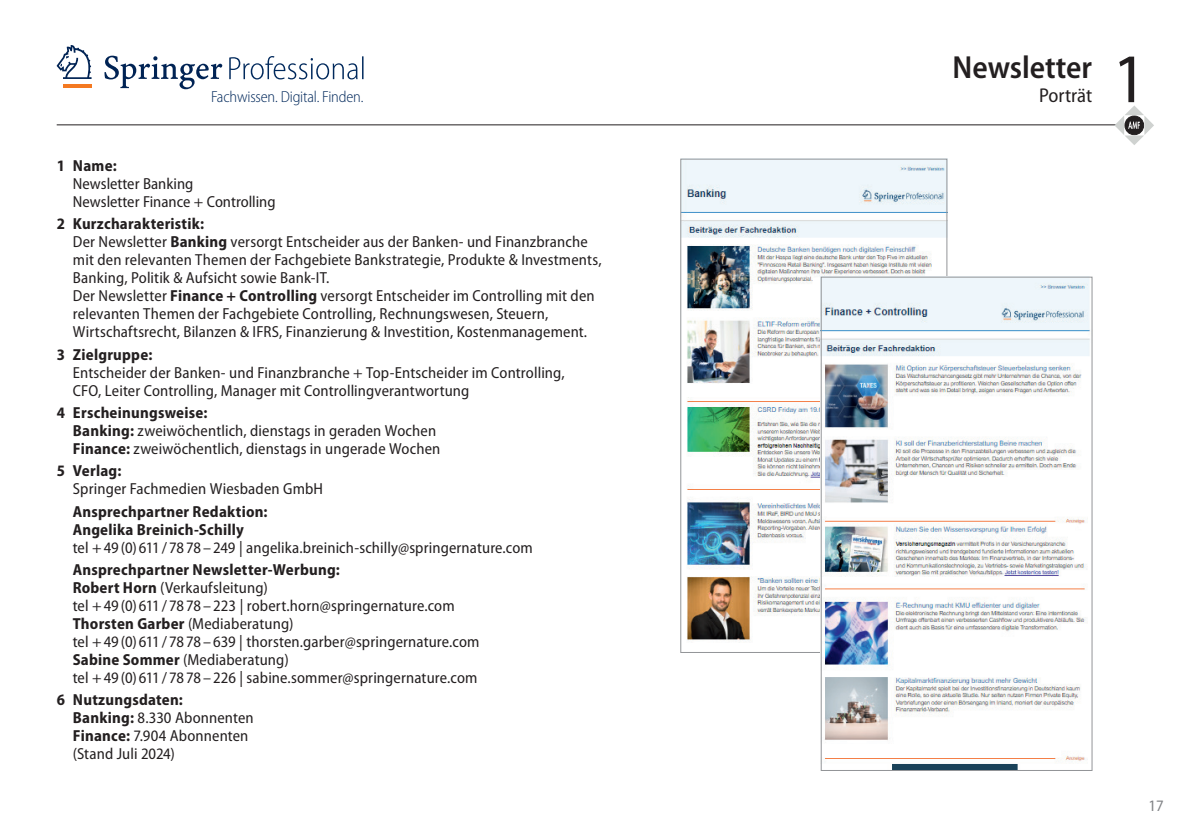
<style>
.page{position:relative;width:1191px;height:840px;background:#fff}
.page>*{position:absolute;margin:0;border:0;box-sizing:border-box;transform-origin:0 0}
.t1{font:semi-condensed 70px "Myriad Pro";color:#231f20}
.t2{font:600 semi-condensed 32px "Myriad Pro";color:#231f20}
.t3{font:semi-condensed 20px "Myriad Pro";letter-spacing:-.005em;color:#231f20}
.t4{font:semi-condensed 16px/18px "Myriad Pro";letter-spacing:.01em;color:#231f20}
.t5{font:700 semi-condensed 16px/18px "Myriad Pro";letter-spacing:.015em;color:#231f20}
.t6{font:300 semi-condensed 16px "Myriad Pro";letter-spacing:-.01em;color:#00285b}
.t7{font:semi-condensed 16px "Myriad Pro";color:#808285}
.s1{font-weight:700}
</style>
<div class="page">
<hr style="left:57px;top:124px;width:1062px;height:1px;background:#231f20">
<svg style="left:1114px;top:105px;width:40px;height:40px"></svg>
<img style="left:682px;top:161px;width:263px;height:489px">
<img style="left:823px;top:279px;width:267px;height:489px">
<div style="left:821px;top:277px;width:271px;height:493px;border:1px solid #939598"></div>
<svg style="left:229px;top:56px;width:134px;height:23px"></svg>
<svg style="left:104px;top:56px;width:118px;height:33px"></svg>
<hr style="left:63px;top:84px;width:28px;height:4px;background:#f47921">
<svg style="left:57px;top:45px;width:35px;height:34px"></svg>
<h2 class="t2" style="left:952px;top:50px;width:141px">Newsletter</h2>
<p class="t6" style="left:211px;top:88px;width:154px">Fachwissen. Digital. Finden.</p>
<p class="t3" style="left:1039px;top:85px;width:54px">Porträt</p>
<p class="t5" style="left:57px;top:157px;width:62px">1 Name:</p>
<p class="t4" style="left:73px;top:175px;width:204px">Newsletter Banking<br>Newsletter Finance + Controlling</p>
<p class="t4" style="left:73px;top:215px;width:530px;text-indent:-16px"><span class="s1">2 Kurzcharakteristik:<br></span>Der Newsletter <span class="s1">Banking</span> versorgt Entscheider aus der Banken- und Finanzbranche mit den relevanten Themen der Fachgebiete Bankstrategie, Produkte &amp; Investments, Banking, Politik &amp; Aufsicht sowie Bank-IT.<br>Der Newsletter <span class="s1">Finance + Controlling</span> versorgt Entscheider im Controlling mit den relevanten Themen der Fachgebiete Controlling, Rechnungswesen, Steuern, Wirtschaftsrecht, Bilanzen &amp; IFRS, Finanzierung &amp; Investition, Kostenmanagement.</p>
<p class="t5" style="left:57px;top:345px;width:97px">3 Zielgruppe:</p>
<p class="t4" style="left:73px;top:363px;width:493px">Entscheider der Banken- und Finanzbranche + Top-Entscheider im Controlling,<br>CFO, Leiter Controlling, Manager mit Controllingverantwortung</p>
<p class="t4" style="left:73px;top:404px;width:369px;text-indent:-16px"><span class="s1">4 Erscheinungsweise:<br>Banking:</span> zweiwöchentlich, dienstags in geraden Wochen<br><span class="s1">Finance:</span> zweiwöchentlich, dienstags in ungerade Wochen</p>
<p class="t5" style="left:57px;top:462px;width:66px">5 Verlag:</p>
<p class="t4" style="left:73px;top:480px;width:252px">Springer Fachmedien Wiesbaden GmbH</p>
<p class="t5" style="left:73px;top:502px;width:196px">Ansprechpartner Redaktion:<br>Angelika Breinich-Schilly</p>
<p class="t4" style="left:73px;top:538px;width:462px">tel +49 (0) 611/ 78 78–249 | angelika.breinich-schilly@springernature.com</p>
<p class="t4" style="left:73px;top:560px;width:408px"><span class="s1">Ansprechpartner Newsletter-Werbung:<br>Robert Horn</span> (Verkaufsleitung)<br>tel +49 (0) 611/ 78 78–223 | robert.horn@springernature.com <span class="s1">Thorsten Garber</span> (Mediaberatung)<br>tel +49 (0) 611/ 78 78–639 | thorsten.garber@springernature.com <span class="s1">Sabine Sommer</span> (Mediaberatung)<br>tel +49 (0) 611/ 78 78–226 | sabine.sommer@springernature.com</p>
<p class="t4" style="left:73px;top:691px;width:182px;text-indent:-16px"><span class="s1">6 Nutzungsdaten:<br>Banking:</span> 8.330 Abonnenten<br><span class="s1">Finance:</span> 7.904 Abonnenten (Stand Juli 2024)</p>
<h1 class="t1" style="left:1112px;top:41px;width:35px">1</h1>
<p class="t7" style="left:1148px;top:797px;width:17px">17</p>
</div>
